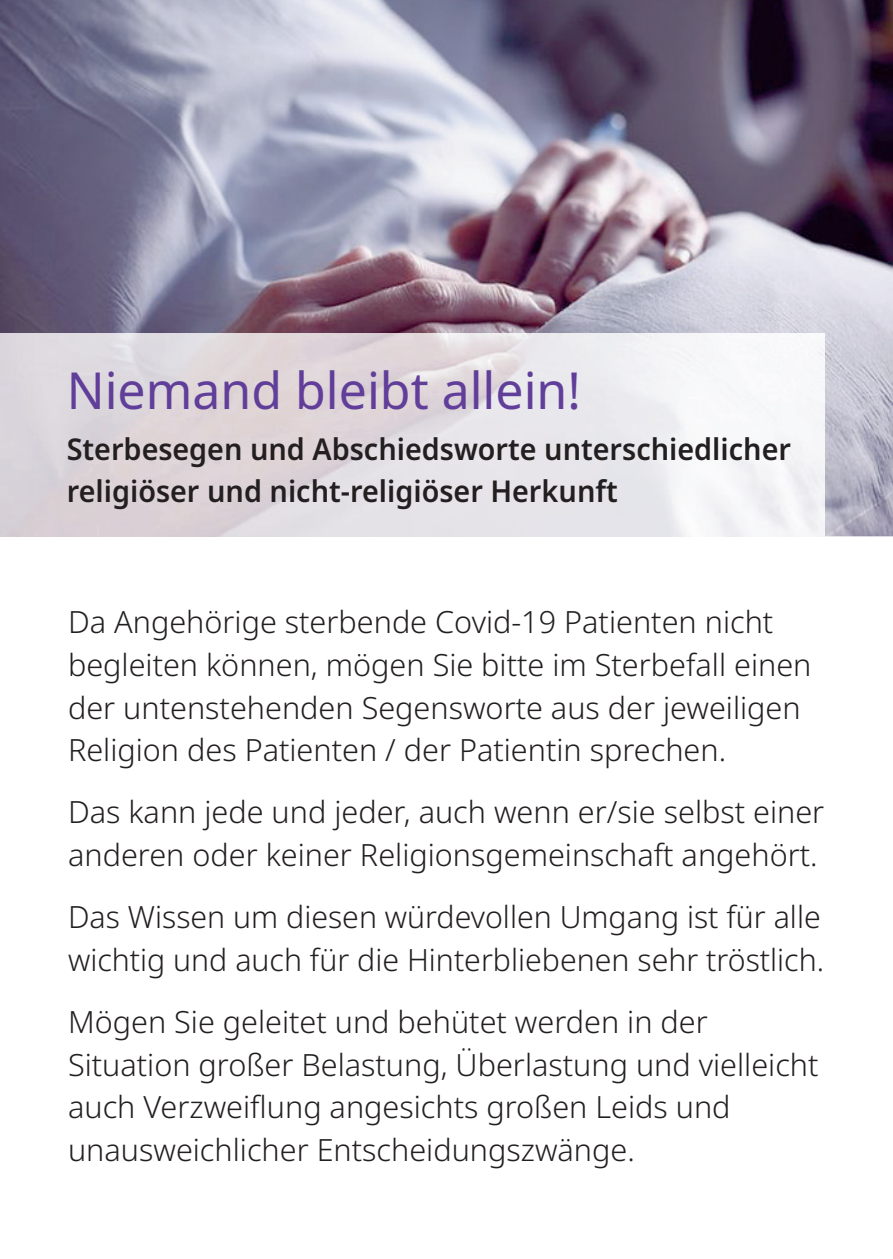
<style>
.page{position:relative;width:893px;height:1259px;background:#fff}
.page>*{position:absolute;margin:0;border:0;box-sizing:border-box;transform-origin:0 0}
.t1{font:51px "Noto Sans";color:#603e99}
.t2{font:300 30.6px/42.6px "Noto Sans";color:#231f20}
.t3{font:600 30px/42px "Noto Sans";color:#231f20;scale:.96 1}
</style>
<div class="page">
<img style="left:0;top:0;width:893px;height:536px">
<img style="left:0;top:333px;width:825px;height:203px">
<h1 class="t1" style="left:67px;top:355px;width:516px">Niemand bleibt allein!</h1>
<p class="t3" style="left:67px;top:428px;width:756px">Sterbesegen und Abschiedsworte unterschiedlicher religiöser und nicht-religiöser Herkunft</p>
<p class="t2" style="left:68px;top:601px;width:745px">Da Angehörige sterbende Covid-19 Patienten nicht begleiten können, mögen Sie bitte im Sterbefall einen der untenstehenden Segensworte aus der jeweiligen Religion des Patienten / der Patientin sprechen.</p>
<p class="t2" style="left:68px;top:791px;width:758px">Das kann jede und jeder, auch wenn er/sie selbst einer anderen oder keiner Religionsgemeinschaft angehört.</p>
<p class="t2" style="left:68px;top:896px;width:758px">Das Wissen um diesen würdevollen Umgang ist für alle wichtig und auch für die Hinterbliebenen sehr tröstlich.</p>
<p class="t2" style="left:68px;top:1001px;width:752px">Mögen Sie geleitet und behütet werden in der Situation großer Belastung, Überlastung und vielleicht auch Verzweiflung angesichts großen Leids und unausweichlicher Entscheidungszwänge.</p>
</div>
